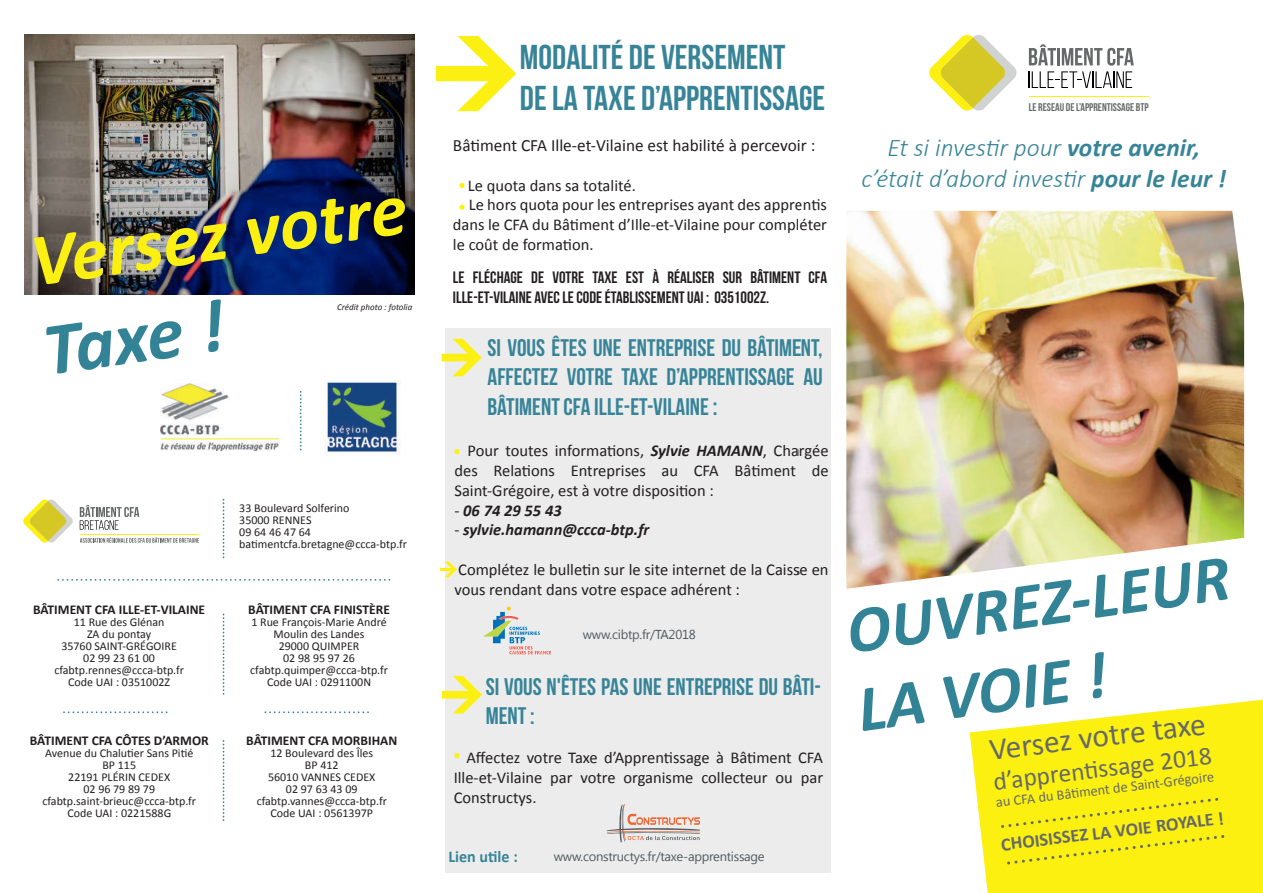
<style>
.page{position:relative;width:1263px;height:893px;background:#fff}
.page>*{position:absolute;margin:0;border:0;box-sizing:border-box;transform-origin:0 0}
.t1{font:italic 700 75px "Calibri";color:#fcf012}
.t2{font:italic 700 75px "Calibri";color:#338397}
.t3{font:italic 700 66px/79.3px "Calibri";color:#338397}
.t4{font:34.5px/41.4px "Bebas Neue";color:#378498}
.t5{font:31.5px "Calibri";color:#666969}
.t6{font:italic 300 25.5px/30.6px "Calibri";color:#378498;text-align:center}
.t7{font:25.5px "Calibri";color:#666969}
.t8{font:24px/29.7px "Bebas Neue";color:#378498;text-align:justify}
.t9{font:700 18.45px "Calibri";color:#666969}
.t10{font:17.25px "Calibri";color:#231f20}
.t11{font:16.5px/19.8px "Calibri";color:#231f20;text-align:justify}
.t12{font:16.5px/19.8px "Bebas Neue";color:#231f20}
.t13{font:italic 700 16.5px "Calibri";color:#231f20}
.t14{font:700 16.5px "Calibri";color:#378498}
.t15{font:14.4px "Calibri";color:#666969}
.t16{font:700 13.5px "Calibri";color:#231f20}
.t17{font:12.9px "Segoe UI";letter-spacing:-.02em;color:#505a5e}
.t18{font:12px/12px "Calibri";color:#231f20;text-align:center}
.t19{font:11.1px "Bebas Neue";color:#666969}
.t20{font:italic 9px "Calibri";color:#231f20}
.s1{font-size:25.5px}
.s2{font-weight:700;font-style:italic}
.s3{font-weight:400;font-style:normal}
.s4{font-weight:700}
</style>
<div class="page">
<svg style="left:223px;top:500px;width:1px;height:59px"></svg>
<svg style="left:223px;top:614px;width:1px;height:81px"></svg>
<svg style="left:223px;top:741px;width:1px;height:80px"></svg>
<svg style="left:63px;top:711px;width:104px;height:2px"></svg>
<svg style="left:264px;top:711px;width:104px;height:2px"></svg>
<svg style="left:57px;top:579px;width:332px;height:2px"></svg>
<svg style="left:23px;top:499px;width:50px;height:44px"></svg>
<hr style="left:80px;top:534px;width:119px;height:1px;background:#fcf010">
<svg style="left:80px;top:505px;width:59px;height:25px"></svg>
<svg style="left:80px;top:537px;width:119px;height:6px"></svg>
<img style="left:325px;top:382px;width:76px;height:73px">
<img style="left:160px;top:383px;width:119px;height:67px">
<svg style="left:300px;top:392px;width:2px;height:59px"></svg>
<svg style="left:929px;top:34px;width:88px;height:77px"></svg>
<hr style="left:1029px;top:96px;width:120px;height:1px;background:#fcf010">
<svg style="left:1029px;top:44px;width:105px;height:44px"></svg>
<svg style="left:436px;top:36px;width:80px;height:75px"></svg>
<svg style="left:459px;top:183px;width:6px;height:5px"></svg>
<svg style="left:459px;top:205px;width:6px;height:5px"></svg>
<div style="left:445px;top:329px;width:386px;height:544px;background:#ececec"></div>
<svg style="left:442px;top:339px;width:40px;height:37px"></svg>
<svg style="left:440px;top:561px;width:17px;height:16px"></svg>
<svg style="left:454px;top:449px;width:5px;height:5px"></svg>
<svg style="left:454px;top:753px;width:5px;height:5px"></svg>
<svg style="left:483px;top:607px;width:68px;height:48px"></svg>
<svg style="left:606px;top:804px;width:94px;height:38px"></svg>
<svg style="left:442px;top:676px;width:40px;height:37px"></svg>
<img style="left:846px;top:211px;width:398px;height:378px">
<svg style="left:970px;top:699px;width:293px;height:194px;fill:#fcf010"></svg>
<div style="left:999px;top:795px;width:234px;height:71px;background:#fcf010"></div>
<img style="left:25px;top:35px;width:390px;height:259px">
<h1 class="t1" style="left:24px;top:214px;width:381px;rotate:-8deg">Versez votre</h1>
<h1 class="t2" style="left:37px;top:303px;width:184px;rotate:-8deg">Taxe !</h1>
<p class="t20" style="left:337px;top:301px;width:77px">Crédit photo : fotolia</p>
<p class="t16" style="left:33px;top:601px;width:174px">BÂTIMENT CFA ILLE-ET-VILAINE</p>
<p class="t18" style="left:54px;top:616px;width:131px">11 Rue des Glénan<br>ZA du pontay<br>35760 SAINT-GRÉGOIRE<br>02 99 23 61 00 cfabtp.rennes@ccca-btp.fr<br>Code UAI : 0351002Z</p>
<p class="t16" style="left:30px;top:732px;width:180px">BÂTIMENT CFA CÔTES D’ARMOR</p>
<p class="t18" style="left:42px;top:747px;width:155px">Avenue du Chalutier Sans Pitié<br>BP 115<br>22191 PLÉRIN CEDEX<br>02 96 79 89 79 cfabtp.saint-brieuc@ccca-btp.fr<br>Code UAI : 0221588G</p>
<p class="t18" style="left:239px;top:502px;width:169px;text-align:left">33 Boulevard Solferino<br>35000 RENNES<br>09 64 46 47 64 batimentcfa.bretagne@ccca-btp.fr</p>
<p class="t16" style="left:248px;top:601px;width:143px">BÂTIMENT CFA FINISTÈRE</p>
<p class="t18" style="left:250px;top:616px;width:139px">1 Rue François-Marie André<br>Moulin des Landes<br>29000 QUIMPER<br>02 98 95 97 26 cfabtp.quimper@ccca-btp.fr<br>Code UAI : 0291100N</p>
<p class="t16" style="left:246px;top:732px;width:152px">BÂTIMENT CFA MORBIHAN</p>
<p class="t18" style="left:257px;top:747px;width:132px">12 Boulevard des Îles<br>BP 412<br>56010 VANNES CEDEX<br>02 97 63 43 09 cfabtp.vannes@ccca-btp.fr<br>Code UAI : 0561397P</p>
<h3 class="t4" style="left:520px;top:35px;width:307px">MODALITÉ DE VERSEMENT<br>DE LA TAXE D’APPRENTISSAGE</h3>
<h3 class="t10" style="left:453px;top:134px;width:364px">Bâtiment CFA Ille-et-Vilaine est habilité à percevoir :</h3>
<h3 class="t11" style="left:468px;top:175px;width:169px">Le quota dans sa totalité.</h3>
<h3 class="t11" style="left:469px;top:195px;width:360px">Le hors quota pour les entreprises ayant des apprentis</h3>
<h3 class="t11" style="left:453px;top:215px;width:376px">dans le CFA du Bâtiment d’Ille-et-Vilaine pour compléter</h3>
<h3 class="t11" style="left:453px;top:235px;width:142px">le coût de formation.</h3>
<h3 class="t12" style="left:453px;top:267px;width:376px">LE FLÉCHAGE DE VOTRE TAXE EST À RÉALISER SUR BÂTIMENT CFA<br>ILLE-ET-VILAINE AVEC LE CODE ÉTABLISSEMENT UAI : 0351002Z.</h3>
<h3 class="t8" style="left:488px;top:332px;width:337px">SI VOUS ÊTES UNE ENTREPRISE DU BÂTIMENT, AFFECTEZ VOTRE TAXE D’APPRENTISSAGE AU BÂTIMENT CFA ILLE-ET-VILAINE <span class="s1">:</span></h3>
<h3 class="t11" style="left:454px;top:441px;width:376px;text-indent:13px">Pour toutes informations, <span class="s2">Sylvie HAMANN</span>, Chargée des Relations Entreprises au CFA Bâtiment de Saint-Grégoire, est à votre disposition :</h3>
<h3 class="t13" style="left:454px;top:500px;width:109px"><span class="s3">-</span> 06 74 29 55 43</h3>
<h3 class="t13" style="left:454px;top:519px;width:196px"><span class="s3">-</span> sylvie.hamann@ccca-btp.fr</h3>
<h3 class="t11" style="left:454px;top:560px;width:376px">Complétez le bulletin sur le site internet de la Caisse en vous rendant dans votre espace adhérent :</h3>
<p class="t17" style="left:583px;top:626px;width:114px">www.cibtp.fr/TA2018</p>
<h3 class="t8" style="left:486px;top:672px;width:337px;line-height:28.8px">SI VOUS N'ÊTES PAS UNE ENTREPRISE DU BÂTI-<br>MENT :</h3>
<h3 class="t11" style="left:454px;top:748px;width:371px;text-indent:13px">Affectez votre Taxe d’Apprentissage à Bâtiment CFA Ille-et-Vilaine par votre organisme collecteur ou par Constructys.</h3>
<h3 class="t14" style="left:448px;top:846px;width:71px">Lien utile :</h3>
<p class="t17" style="left:554px;top:848px;width:212px">www.constructys.fr/taxe-apprentissage</p>
<p class="t19" style="left:1029px;top:101px;width:121px">LE RESEAU DE L’APPRENTISSAGE BTP</p>
<h3 class="t6" style="left:861px;top:132px;width:366px">Et si investir pour <span class="s4">votre avenir, </span>c’était d’abord investir <span class="s4">pour le leur !</span></h3>
<h2 class="t3" style="left:841px;top:592px;width:388px;rotate:-8deg">OUVREZ-LEUR<br>LA VOIE !</h2>
<h3 class="t5" style="left:987px;top:730px;width:219px;rotate:-7deg">Versez votre taxe</h3>
<h3 class="t7" style="left:991px;top:766px;width:221px;rotate:-7deg">d’apprenti ssage 2018</h3>
<p class="t15" style="left:995px;top:794px;width:221px;rotate:-7deg">au CFA du Bâti ment de Saint-Grégoire</p>
<h3 class="t9" style="left:999px;top:833px;width:226px;rotate:-7deg">CHOISISSEZ LA VOIE ROYALE !</h3>
</div>
